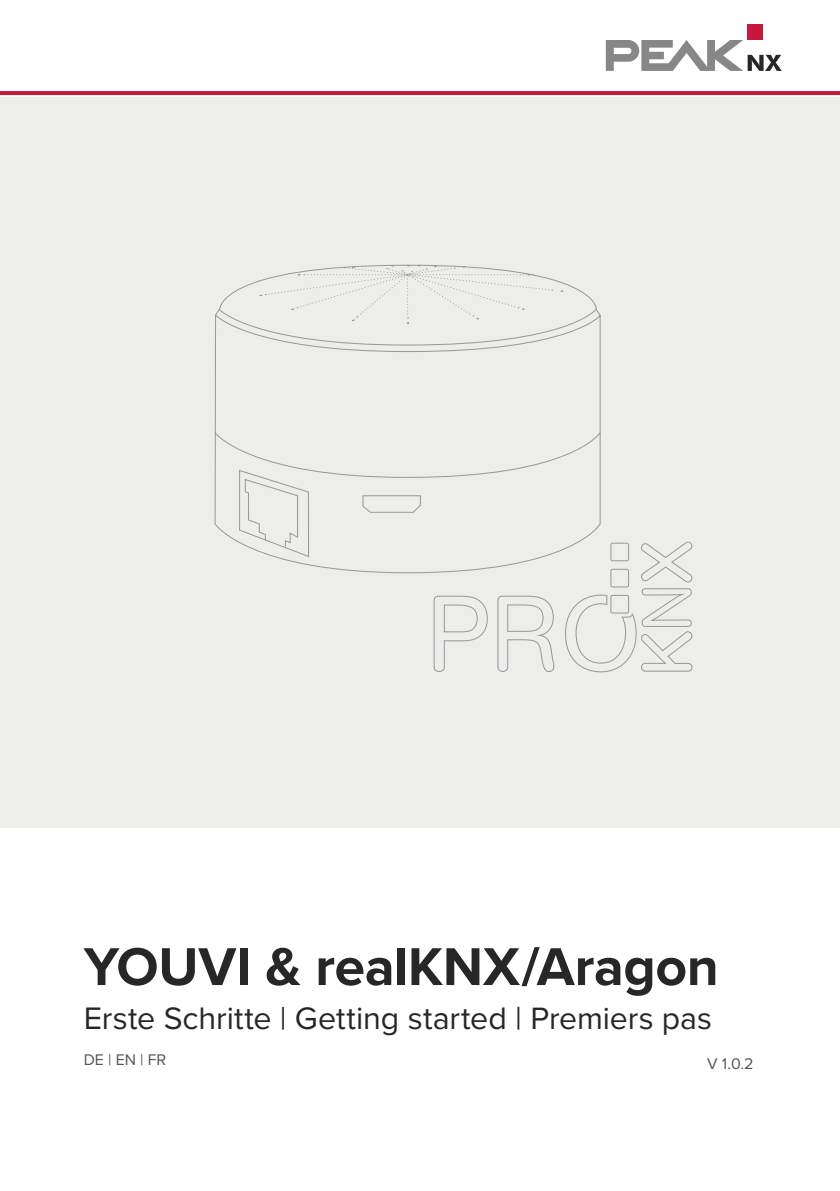
<style>
.page{position:relative;width:840px;height:1191px;background:#fff}
.page>*{position:absolute;margin:0;border:0;box-sizing:border-box;transform-origin:0 0}
.Cover_Headline{font:700 55.2px "Proxima Nova";letter-spacing:-.005em;color:#272727}
.Cover_Subheading{font:32.2px "Proxima Nova";color:#272727}
.Versionsnummer_Titel{font:16px "Proxima Nova";color:#565655}
.s1{font-size:32px}
</style>
<div class="page">
<div style="left:0;top:97px;width:839px;height:737px;background:#ededec"></div>
<div style="left:0;top:828px;width:839px;height:363px;background:#fff"></div>
<div style="left:747px;top:24px;width:15px;height:16px;background:#c6183d"></div>
<svg style="left:605px;top:40px;width:176px;height:31px"></svg>
<svg style="left:0;top:91px;width:839px;height:4px;background:#c61b40"></svg>
<svg style="left:214px;top:264px;width:387px;height:310px"></svg>
<svg style="left:260px;top:265px;width:292px;height:59px"></svg>
<svg style="left:433px;top:541px;width:259px;height:132px"></svg>
<p class="Cover_Headline" style="left:84px;top:925px;width:636px">YOUVI &amp; realKNX/Aragon</p>
<p class="Cover_Subheading" style="left:84px;top:994px;width:629px">Erste Schritte | Getting started | <span class="s1">Premiers pas</span></p>
<p class="Versionsnummer_Titel" style="left:84px;top:1047px;width:84px">DE | EN | FR</p>
<p class="Versionsnummer_Titel" style="left:706px;top:1052px;width:48px">V 1.0.2</p>
</div>
